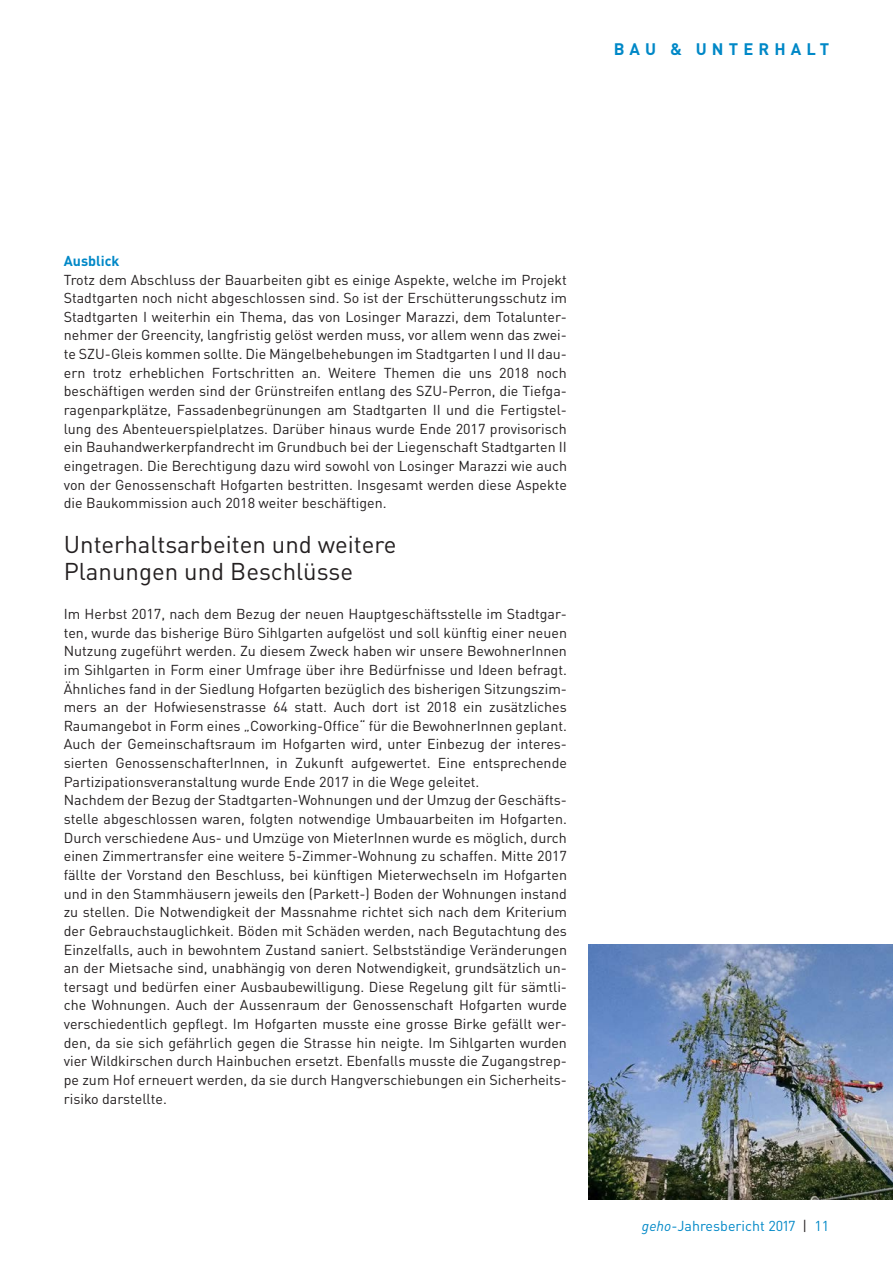
<style>
.page{position:relative;width:893px;height:1263px;background:#fff}
.page>*{position:absolute;margin:0;border:0;box-sizing:border-box;transform-origin:0 0}
.t1{font:24px/27px "DINOT";color:#231f20}
.t2{font:700 16.5px "DINOT";color:#0088c7}
.t3{font:14.25px/18.6px "DINOT";color:#231f20}
.t4{font:14.25px "DINOT";color:#0088c7}
.t5{font:700 14.25px "DINOT";color:#0088c7}
.s1{font-style:italic}
.s2{color:#231f20}
</style>
<div class="page">
<img style="left:588px;top:944px;width:305px;height:255px">
<p class="t2" style="left:614px;top:38px;width:217px">BAU &amp; UNTERHALT</p>
<p class="t5" style="left:64px;top:251px;width:57px">Ausblick</p>
<p class="t3" style="left:64px;top:270px;width:505px;text-align:justify">Trotz dem Abschluss der Bauarbeiten gibt es einige Aspekte, welche im Projekt Stadtgarten noch nicht abgeschlossen sind. So ist der Erschütterungsschutz im Stadtgarten I weiterhin ein Thema, das von Losinger Marazzi, dem Totalunter&shy;nehmer der Greencity, langfristig gelöst werden muss, vor allem wenn das zwei&shy;te SZU-Gleis kommen sollte. Die Mängelbehebungen im Stadtgarten I und II dau&shy;ern trotz erheblichen Fortschritten an. Weitere Themen die uns 2018 noch beschäftigen werden sind der Grünstreifen entlang des SZU-Perron, die Tiefga&shy;ragenparkplätze, Fassadenbegrünungen am Stadtgarten II und die Fertigstel&shy;lung des Abenteuerspielplatzes. Darüber hinaus wurde Ende 2017 provisorisch ein Bauhandwerkerpfandrecht im Grundbuch bei der Liegenschaft Stadtgarten II eingetragen. Die Berechtigung dazu wird sowohl von Losinger Marazzi wie auch von der Genossenschaft Hofgarten bestritten. Insgesamt werden diese Aspekte die Baukommission auch 2018 weiter beschäftigen.</p>
<h1 class="t1" style="left:64px;top:530px;width:334px">Unterhaltsarbeiten und weitere<br>Planungen und Beschlüsse</h1>
<p class="t3" style="left:64px;top:604px;width:505px">Im Herbst 2017, nach dem Bezug der neuen Hauptgeschäftsstelle im Stadtgar&shy;ten, wurde das bisherige Büro Sihlgarten aufgelöst und soll künftig einer neuen Nutzung zugeführt werden. Zu diesem Zweck haben wir unsere BewohnerInnen im Sihlgarten in Form einer Umfrage über ihre Bedürfnisse und Ideen befragt.<br>Ähnliches fand in der Siedlung Hofgarten bezüglich des bisherigen Sitzungszim&shy;mers an der Hofwiesenstrasse 64 statt. Auch dort ist 2018 ein zusätzliches Raumangebot in Form eines „Coworking-Office“ für die BewohnerInnen geplant.<br>Auch der Gemeinschaftsraum im Hofgarten wird, unter Einbezug der interes&shy;sierten GenossenschafterInnen, in Zukunft aufgewertet. Eine entsprechende Partizipationsveranstaltung wurde Ende 2017 in die Wege geleitet.<br>Nachdem der Bezug der Stadtgarten-Wohnungen und der Umzug der Geschäfts&shy;stelle abgeschlossen waren, folgten notwendige Umbauarbeiten im Hofgarten.<br>Durch verschiedene Aus- und Umzüge von MieterInnen wurde es möglich, durch einen Zimmertransfer eine weitere 5-Zimmer-Wohnung zu schaffen. Mitte 2017 fällte der Vorstand den Beschluss, bei künftigen Mieterwechseln im Hofgarten und in den Stammhäusern jeweils den (Parkett-) Boden der Wohnungen instand zu stellen. Die Notwendigkeit der Massnahme richtet sich nach dem Kriterium der Gebrauchstauglichkeit. Böden mit Schäden werden, nach Begutachtung des Einzelfalls, auch in bewohntem Zustand saniert. Selbstständige Veränderungen an der Mietsache sind, unabhängig von deren Notwendigkeit, grundsätzlich un&shy;tersagt und bedürfen einer Ausbaubewilligung. Diese Regelung gilt für sämtli&shy;che Wohnungen. Auch der Aussenraum der Genossenschaft Hofgarten wurde verschiedentlich gepflegt. Im Hofgarten musste eine grosse Birke gefällt wer&shy;den, da sie sich gefährlich gegen die Strasse hin neigte. Im Sihlgarten wurden vier Wildkirschen durch Hainbuchen ersetzt. Ebenfalls musste die Zugangstrep&shy;pe zum Hof erneuert werden, da sie durch Hangverschiebungen ein Sicherheits&shy;risiko darstellte.</p>
<p class="t4" style="left:642px;top:1217px;width:189px"><span class="s1">geho</span>-Jahresbericht 2017 <span class="s2">|</span> 11</p>
</div>
